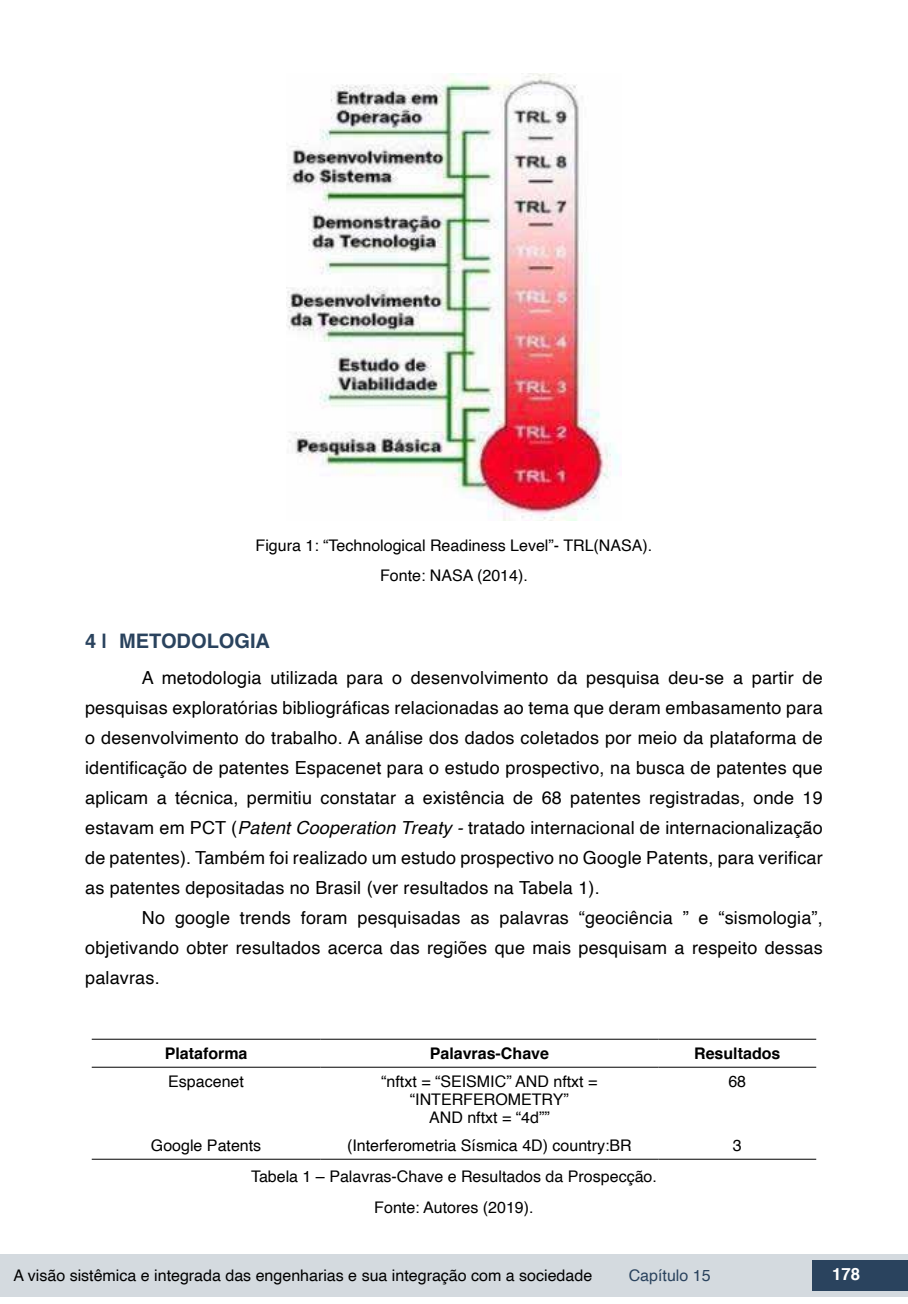
<style>
.page{position:relative;width:908px;height:1304px;background:#fff}
.page>*{position:absolute;margin:0;border:0;box-sizing:border-box;transform-origin:0 0}
.t1{font:700 20px "Helvetica";color:#2a435e}
.t2{font:18px/30px "Helvetica";letter-spacing:.01em;color:#000;text-align:justify}
.t3{font:700 16.8px "Helvetica";color:#fff}
.t4{font:16px/30.6px "Helvetica";color:#000;text-align:center}
.t5{font:700 16px "Helvetica";color:#000}
.t6{font:16px "Helvetica";color:#2a435e}
.s1{font-style:italic}
</style>
<div class="page">
<div style="left:0;top:1254px;width:906px;height:43px;background:#d4dadf"></div>
<div style="left:812px;top:1261px;width:95px;height:30px;background:#2a435e"></div>
<img style="left:286px;top:74px;width:333px;height:446px">
<hr style="left:92px;top:1159px;width:228px;height:1px;background:#000">
<hr style="left:320px;top:1159px;width:338px;height:1px;background:#000">
<hr style="left:658px;top:1159px;width:157px;height:1px;background:#000">
<hr style="left:92px;top:1039px;width:228px;height:1px;background:#000">
<hr style="left:320px;top:1039px;width:338px;height:1px;background:#000">
<hr style="left:658px;top:1039px;width:157px;height:1px;background:#000">
<hr style="left:92px;top:1067px;width:228px;height:1px;background:#000">
<hr style="left:320px;top:1067px;width:338px;height:1px;background:#000">
<hr style="left:658px;top:1067px;width:157px;height:1px;background:#000">
<p class="t4" style="left:255px;top:530px;width:398px">Figura 1: “Technological Readiness Level”- TRL(NASA).<br>Fonte: NASA (2014).</p>
<p class="t1" style="left:85px;top:625px;width:186px">4 | METODOLOGIA</p>
<p class="t2" style="left:85px;top:663px;width:738px;text-indent:57px">A metodologia utilizada para o desenvolvimento da pesquisa deu-se a partir de pesquisas exploratórias bibliográficas relacionadas ao tema que deram embasamento para o desenvolvimento do trabalho. A análise dos dados coletados por meio da plataforma de identificação de patentes Espacenet para o estudo prospectivo, na busca de patentes que aplicam a técnica, permitiu constatar a existência de 68 patentes registradas, onde 19 estavam em PCT (<span class="s1">Patent Cooperation Treaty -</span> tratado internacional de internacionalização de patentes). Também foi realizado um estudo prospectivo no Google Patents, para verificar as patentes depositadas no Brasil (ver resultados na Tabela 1).</p>
<p class="t2" style="left:85px;top:903px;width:738px;text-indent:57px">No google trends foram pesquisadas as palavras “geociência ” e “sismologia”, objetivando obter resultados acerca das regiões que mais pesquisam a respeito dessas palavras.</p>
<p class="t5" style="left:165px;top:1041px;width:84px">Plataforma</p>
<p class="t5" style="left:429px;top:1041px;width:121px">Palavras-Chave</p>
<p class="t5" style="left:693px;top:1041px;width:88px">Resultados</p>
<p class="t4" style="left:168px;top:1067px;width:77px">Espacenet</p>
<p class="t4" style="left:381px;top:1073px;width:218px;line-height:18px">“nftxt = “SEISMIC” AND nftxt = “INTERFEROMETRY”<br>AND nftxt = “4d””</p>
<p class="t4" style="left:728px;top:1067px;width:19px">68</p>
<p class="t4" style="left:151px;top:1131px;width:112px">Google Patents</p>
<p class="t4" style="left:347px;top:1131px;width:286px">(Interferometria Sísmica 4D) country:BR</p>
<p class="t4" style="left:732px;top:1131px;width:10px">3</p>
<p class="t4" style="left:251px;top:1162px;width:407px">Tabela 1 – Palavras-Chave e Resultados da Prospecção.<br>Fonte: Autores (2019).</p>
<p class="t4" style="left:14px;top:1260px;width:580px">A visão sistêmica e integrada das engenharias e sua integração com a sociedade</p>
<p class="t6" style="left:628px;top:1263px;width:83px">Capítulo 15</p>
<p class="t3" style="left:831px;top:1261px;width:30px">178</p>
</div>
